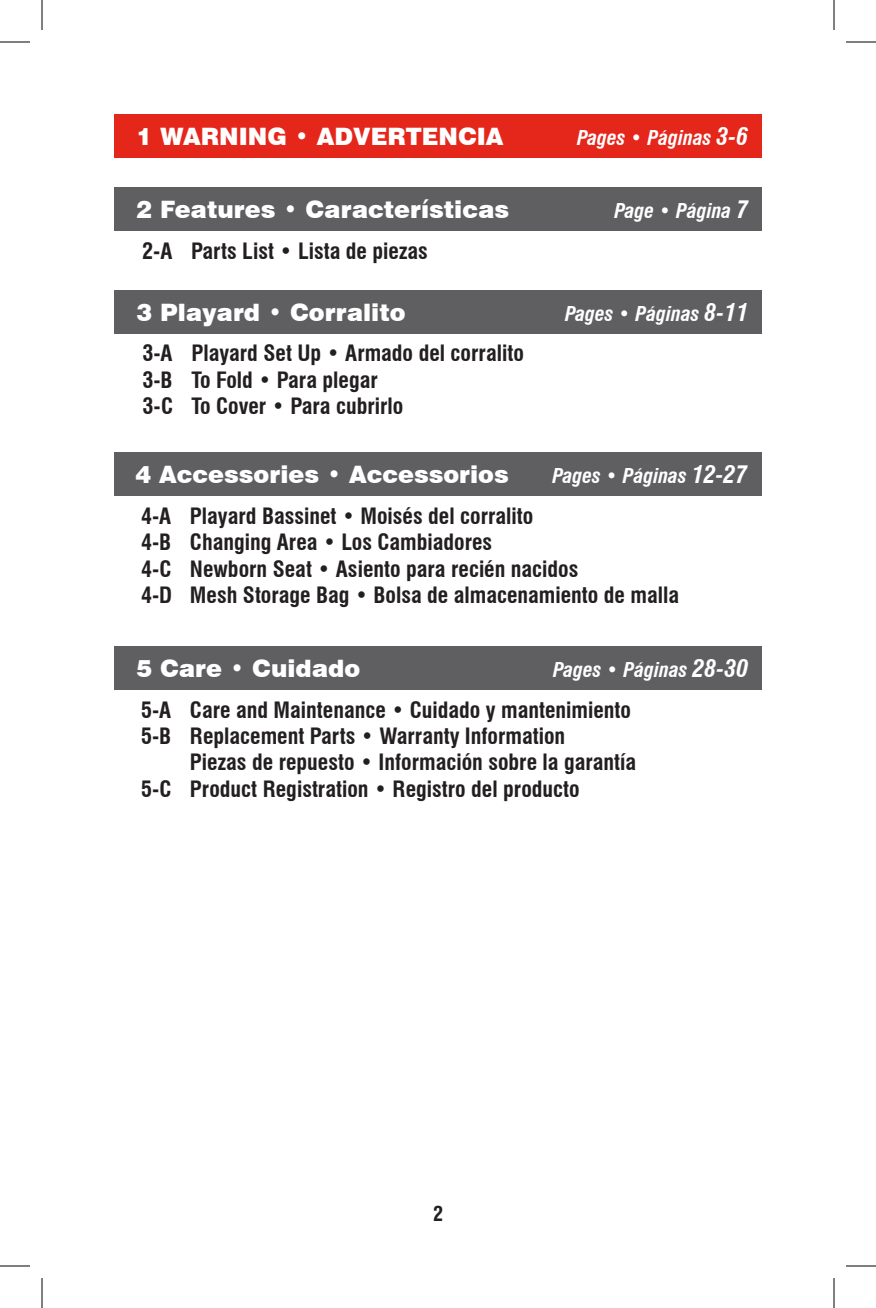
<style>
.page{position:relative;width:876px;height:1308px;background:#fff}
.page>*{position:absolute;margin:0;border:0;box-sizing:border-box;transform-origin:0 0}
.TOC_-_sections{font:900 24px "Swiss 721 BT";color:#fff}
.TOC_-_section_subhea{font:700 condensed 22px/26.4px "Swiss 721 BT";color:#231f20}
.TOC_-_sections-2{font:italic 700 condensed 20px "Swiss 721 BT";color:#fff}
.t1{font:700 condensed 20px "Swiss 721 BT";color:#231f20}
.s1{font-size:24px}
</style>
<div class="page">
<div style="left:114px;top:114px;width:648px;height:43px;background:#e5261b"></div>
<div style="left:114px;top:187px;width:648px;height:44px;background:#5f5f62"></div>
<div style="left:114px;top:290px;width:648px;height:43px;background:#5f5f62"></div>
<div style="left:114px;top:646px;width:648px;height:44px;background:#5f5f62"></div>
<div style="left:114px;top:453px;width:648px;height:43px;background:#5f5f62"></div>
<hr style="left:0;top:42px;width:30px;height:1px;background:#000">
<hr style="left:846px;top:42px;width:30px;height:1px;background:#000">
<hr style="left:0;top:1266px;width:30px;height:1px;background:#000">
<hr style="left:846px;top:1266px;width:30px;height:1px;background:#000">
<hr style="left:42px;top:0;width:1px;height:30px;background:#000">
<hr style="left:42px;top:1278px;width:1px;height:30px;background:#000">
<hr style="left:834px;top:0;width:1px;height:30px;background:#000">
<hr style="left:834px;top:1278px;width:1px;height:30px;background:#000">
<p class="TOC_-_sections" style="left:136px;top:122px;width:369px">1 WARNING • ADVERTENCIA</p>
<p class="TOC_-_sections-2" style="left:577px;top:125px;width:173px">Pages • Páginas <span class="s1">3-6</span></p>
<p class="TOC_-_sections" style="left:136px;top:195px;width:374px">2 Features • Características</p>
<p class="TOC_-_sections-2" style="left:615px;top:199px;width:135px">Page • Página <span class="s1">7</span></p>
<p class="TOC_-_section_subhea" style="left:142px;top:237px;width:287px">2-A Parts List • Lista de piezas</p>
<p class="TOC_-_sections" style="left:136px;top:298px;width:271px">3 Playard • Corralito</p>
<p class="TOC_-_sections-2" style="left:565px;top:302px;width:185px">Pages • Páginas <span class="s1">8-11</span></p>
<p class="TOC_-_section_subhea" style="left:142px;top:340px;width:383px">3-A Playard Set Up • Armado del corralito</p>
<p class="TOC_-_section_subhea" style="left:142px;top:367px;width:237px">3-B To Fold • Para plegar</p>
<p class="TOC_-_section_subhea" style="left:142px;top:393px;width:262px">3-C To Cover • Para cubrirlo</p>
<p class="TOC_-_sections" style="left:136px;top:460px;width:375px">4 Accessories • Accessorios</p>
<p class="TOC_-_sections-2" style="left:553px;top:464px;width:197px">Pages • Páginas <span class="s1">12-27</span></p>
<p class="TOC_-_section_subhea" style="left:141px;top:503px;width:394px">4-A Playard Bassinet • Moisés del corralito</p>
<p class="TOC_-_section_subhea" style="left:141px;top:529px;width:353px">4-B Changing Area • Los Cambiadores</p>
<p class="TOC_-_section_subhea" style="left:141px;top:555px;width:439px">4-C Newborn Seat • Asiento para recién nacidos</p>
<p class="TOC_-_section_subhea" style="left:141px;top:582px;width:540px">4-D Mesh Storage Bag • Bolsa de almacenamiento de malla</p>
<p class="TOC_-_sections" style="left:136px;top:654px;width:225px">5 Care • Cuidado</p>
<p class="TOC_-_sections-2" style="left:553px;top:658px;width:197px">Pages • Páginas <span class="s1">28-30</span></p>
<p class="TOC_-_section_subhea" style="left:141px;top:696px;width:492px">5-A Care and Maintenance • Cuidado y mantenimiento</p>
<p class="TOC_-_section_subhea" style="left:190px;top:723px;width:448px;text-indent:-49px">5-B Replacement Parts • Warranty Information<br>Piezas de repuesto • Información sobre la garantía</p>
<p class="TOC_-_section_subhea" style="left:141px;top:776px;width:440px">5-C Product Registration • Registro del producto</p>
<p class="t1" style="left:433px;top:1202px;width:11px">2</p>
</div>
